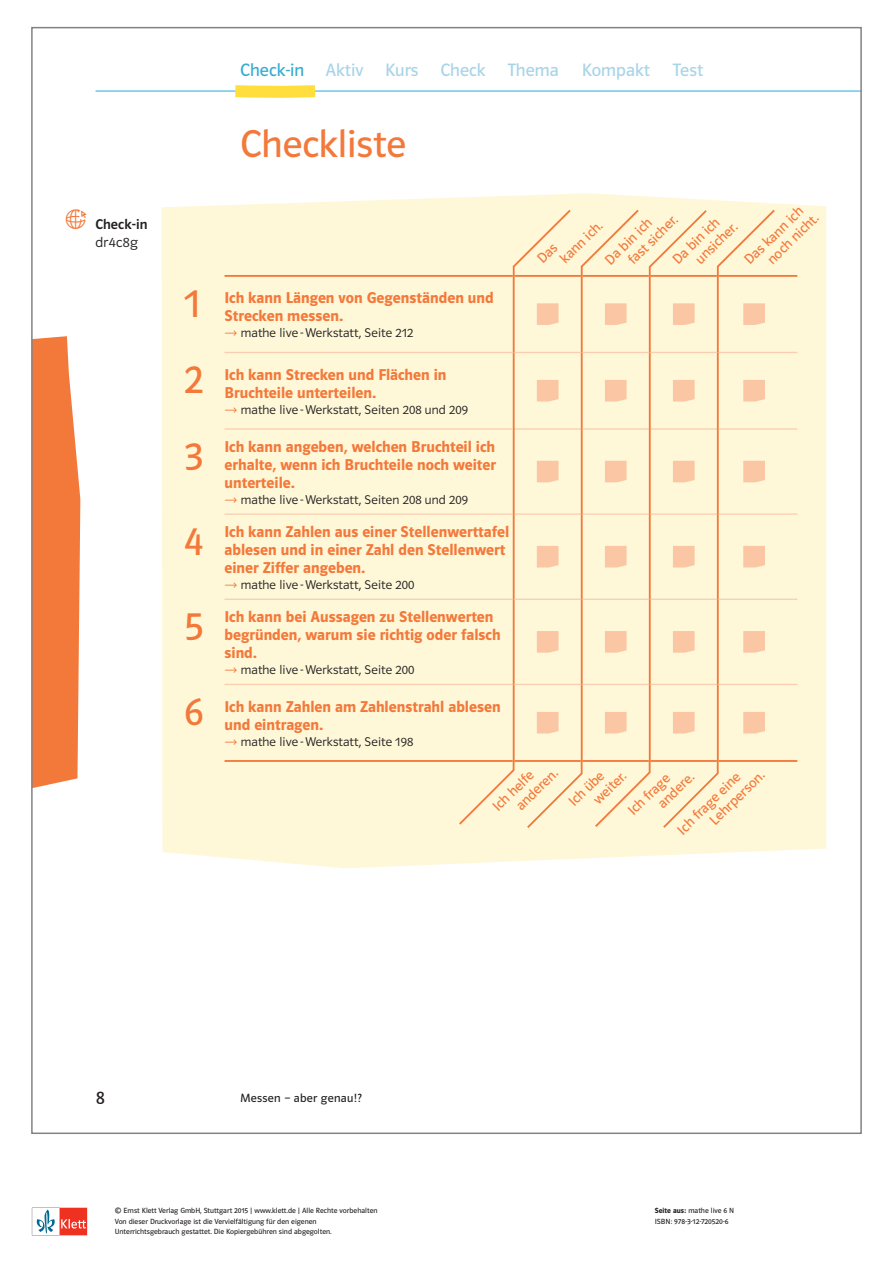
<style>
.page{position:relative;width:893px;height:1263px;background:#fff}
.page>*{position:absolute;margin:0;border:0;box-sizing:border-box;transform-origin:0 0}
.t1{font:39px "Polo MA11 K Buch";color:#f3793b}
.t2{font:18px "Polo MA11 K Buch";color:#a8d4e8}
.t3{font:18px "Polo MA11 K Buch";color:#231f20}
.t4{font:15.75px/18px "Polo MA11 K Hfett";color:#f3793b}
.t5{font:14.25px/15.6px "Polo MA11 K Buch";color:#f3793b}
.t6{font:14.25px "Polo ST11 K Krftg";letter-spacing:.01em;color:#231f20}
.t7{font:14.25px "Polo ST11 K Leicht";letter-spacing:.025em;color:#231f20}
.t8{font:12.75px "Polo ST11 K Leicht";letter-spacing:.01em;color:#231f20}
.t9{font:12px "Polo MA11 K Buch";letter-spacing:.02em;color:#231f20}
.t10{font:7.5px/10.1px "Polo ST11 K Buch";color:#231f20}
.s1{color:#36acd2}
.s2{font-family:"Polo ST11 K Hfett"}
</style>
<div class="page">
<svg style="left:32px;top:1208px;width:55px;height:27px"></svg>
<div style="left:162px;top:193px;width:664px;height:675px;background:#fef8d9"></div>
<hr style="left:651px;top:428px;width:66px;height:2px;background:#fcceb1">
<hr style="left:515px;top:428px;width:66px;height:2px;background:#fcceb1">
<hr style="left:515px;top:513px;width:66px;height:2px;background:#fcceb1">
<hr style="left:225px;top:275px;width:288px;height:2px;background:#f3793b">
<hr style="left:513px;top:275px;width:2px;height:77px;background:#f3793b">
<hr style="left:515px;top:275px;width:66px;height:2px;background:#f3793b">
<hr style="left:581px;top:275px;width:2px;height:77px;background:#f3793b">
<hr style="left:583px;top:275px;width:66px;height:2px;background:#f3793b">
<hr style="left:649px;top:275px;width:2px;height:77px;background:#f3793b">
<hr style="left:651px;top:275px;width:66px;height:2px;background:#f3793b">
<hr style="left:717px;top:275px;width:2px;height:77px;background:#f3793b">
<hr style="left:719px;top:275px;width:78px;height:2px;background:#f3793b">
<hr style="left:225px;top:352px;width:288px;height:1px;background:#fcceb1">
<hr style="left:513px;top:352px;width:2px;height:77px;background:#f3793b">
<hr style="left:515px;top:352px;width:66px;height:1px;background:#fcceb1">
<hr style="left:581px;top:352px;width:2px;height:77px;background:#f3793b">
<hr style="left:583px;top:352px;width:66px;height:1px;background:#fcceb1">
<hr style="left:649px;top:352px;width:2px;height:77px;background:#f3793b">
<hr style="left:651px;top:352px;width:66px;height:1px;background:#fcceb1">
<hr style="left:717px;top:352px;width:2px;height:77px;background:#f3793b">
<hr style="left:719px;top:352px;width:78px;height:1px;background:#fcceb1">
<hr style="left:225px;top:428px;width:288px;height:2px;background:#fcceb1">
<hr style="left:513px;top:429px;width:2px;height:85px;background:#f3793b">
<hr style="left:581px;top:429px;width:2px;height:85px;background:#f3793b">
<hr style="left:583px;top:428px;width:66px;height:2px;background:#fcceb1">
<hr style="left:649px;top:429px;width:2px;height:85px;background:#f3793b">
<hr style="left:717px;top:429px;width:2px;height:85px;background:#f3793b">
<hr style="left:719px;top:428px;width:78px;height:2px;background:#fcceb1">
<hr style="left:225px;top:513px;width:288px;height:2px;background:#fcceb1">
<hr style="left:513px;top:514px;width:2px;height:85px;background:#f3793b">
<hr style="left:581px;top:514px;width:2px;height:85px;background:#f3793b">
<hr style="left:583px;top:513px;width:66px;height:2px;background:#fcceb1">
<hr style="left:649px;top:514px;width:2px;height:85px;background:#f3793b">
<hr style="left:651px;top:513px;width:66px;height:2px;background:#fcceb1">
<hr style="left:717px;top:514px;width:2px;height:85px;background:#f3793b">
<hr style="left:719px;top:513px;width:78px;height:2px;background:#fcceb1">
<hr style="left:225px;top:599px;width:288px;height:1px;background:#fcceb1">
<hr style="left:225px;top:684px;width:288px;height:1px;background:#fcceb1">
<hr style="left:513px;top:599px;width:2px;height:85px;background:#f3793b">
<hr style="left:513px;top:684px;width:2px;height:78px;background:#f3793b">
<hr style="left:515px;top:599px;width:66px;height:1px;background:#fcceb1">
<hr style="left:515px;top:684px;width:66px;height:1px;background:#fcceb1">
<hr style="left:581px;top:599px;width:2px;height:85px;background:#f3793b">
<hr style="left:581px;top:684px;width:2px;height:78px;background:#f3793b">
<hr style="left:583px;top:599px;width:66px;height:1px;background:#fcceb1">
<hr style="left:583px;top:684px;width:66px;height:1px;background:#fcceb1">
<hr style="left:649px;top:599px;width:2px;height:85px;background:#f3793b">
<hr style="left:649px;top:684px;width:2px;height:78px;background:#f3793b">
<hr style="left:651px;top:599px;width:66px;height:1px;background:#fcceb1">
<hr style="left:651px;top:684px;width:66px;height:1px;background:#fcceb1">
<hr style="left:717px;top:599px;width:2px;height:85px;background:#f3793b">
<hr style="left:717px;top:684px;width:2px;height:78px;background:#f3793b">
<hr style="left:719px;top:599px;width:78px;height:1px;background:#fcceb1">
<hr style="left:719px;top:684px;width:78px;height:1px;background:#fcceb1">
<hr style="left:225px;top:760px;width:288px;height:2px;background:#f3793b">
<hr style="left:515px;top:760px;width:66px;height:2px;background:#f3793b">
<hr style="left:583px;top:760px;width:66px;height:2px;background:#f3793b">
<hr style="left:651px;top:760px;width:66px;height:2px;background:#f3793b">
<hr style="left:719px;top:760px;width:78px;height:2px;background:#f3793b">
<svg style="left:537px;top:303px;width:21px;height:22px"></svg>
<svg style="left:605px;top:303px;width:22px;height:22px"></svg>
<svg style="left:673px;top:303px;width:22px;height:22px"></svg>
<svg style="left:743px;top:303px;width:22px;height:22px"></svg>
<svg style="left:537px;top:380px;width:21px;height:21px"></svg>
<svg style="left:605px;top:380px;width:22px;height:21px"></svg>
<svg style="left:673px;top:380px;width:22px;height:21px"></svg>
<svg style="left:743px;top:380px;width:22px;height:21px"></svg>
<svg style="left:537px;top:461px;width:21px;height:21px"></svg>
<svg style="left:605px;top:461px;width:22px;height:21px"></svg>
<svg style="left:673px;top:461px;width:22px;height:21px"></svg>
<svg style="left:743px;top:461px;width:22px;height:21px"></svg>
<svg style="left:537px;top:546px;width:21px;height:21px"></svg>
<svg style="left:605px;top:546px;width:22px;height:21px"></svg>
<svg style="left:673px;top:546px;width:22px;height:21px"></svg>
<svg style="left:743px;top:546px;width:22px;height:21px"></svg>
<svg style="left:537px;top:631px;width:21px;height:22px"></svg>
<svg style="left:605px;top:631px;width:22px;height:22px"></svg>
<svg style="left:673px;top:631px;width:22px;height:22px"></svg>
<svg style="left:743px;top:631px;width:22px;height:22px"></svg>
<svg style="left:537px;top:712px;width:21px;height:21px"></svg>
<svg style="left:605px;top:712px;width:22px;height:21px"></svg>
<svg style="left:673px;top:712px;width:22px;height:21px"></svg>
<svg style="left:743px;top:712px;width:22px;height:21px"></svg>
<svg style="left:580px;top:208px;width:61px;height:69px;background:#fdefce"></svg>
<svg style="left:648px;top:208px;width:61px;height:70px;background:#fdefce"></svg>
<svg style="left:716px;top:208px;width:61px;height:69px;background:#fdefce"></svg>
<svg style="left:512px;top:208px;width:61px;height:69px;background:#fdefce"></svg>
<svg style="left:661px;top:759px;width:59px;height:71px;background:#fdefce"></svg>
<svg style="left:593px;top:759px;width:58px;height:70px;background:#fdefce"></svg>
<svg style="left:525px;top:759px;width:58px;height:71px;background:#fdefce"></svg>
<svg style="left:457px;top:759px;width:58px;height:67px;background:#fdefce"></svg>
<svg style="left:34px;top:336px;width:46px;height:452px;background:#f3844b"></svg>
<svg style="left:95px;top:85px;width:764px;height:13px"></svg>
<svg style="left:225px;top:331px;width:12px;height:5px"></svg>
<svg style="left:225px;top:407px;width:12px;height:5px"></svg>
<svg style="left:225px;top:497px;width:12px;height:5px"></svg>
<svg style="left:225px;top:582px;width:12px;height:5px"></svg>
<svg style="left:225px;top:667px;width:12px;height:5px"></svg>
<svg style="left:225px;top:739px;width:12px;height:5px"></svg>
<p class="t2" style="left:240px;top:61px;width:320px"><span class="s1">Check-in</span> Aktiv Kurs Check Thema</p>
<p class="t2" style="left:582px;top:61px;width:70px">Kompakt</p>
<p class="t2" style="left:673px;top:61px;width:32px">Test</p>
<p class="t6" style="left:95px;top:217px;width:54px">Check-in</p>
<p class="t7" style="left:95px;top:235px;width:44px">dr4c8g</p>
<h1 class="t1" style="left:240px;top:123px;width:167px">Checkliste</h1>
<h1 class="t1" style="left:184px;top:283px;width:18px">1</h1>
<p class="t4" style="left:225px;top:289px;width:271px">Ich kann Längen von Gegenständen und<br>Strecken messen.</p>
<p class="t8" style="left:241px;top:326px;width:174px">mathe live -Werkstatt, Seite 212</p>
<h1 class="t1" style="left:184px;top:359px;width:21px">2</h1>
<p class="t4" style="left:225px;top:366px;width:223px">Ich kann Strecken und Flächen in<br>Bruchteile unterteilen.</p>
<p class="t8" style="left:241px;top:402px;width:229px">mathe live -Werkstatt, Seiten 208 und 209</p>
<h1 class="t1" style="left:184px;top:436px;width:21px">3</h1>
<p class="t4" style="left:225px;top:438px;width:273px;text-align:justify">Ich kann angeben, welchen Bruchteil ich erhalte, wenn ich Bruchteile noch weiter unterteile.</p>
<p class="t8" style="left:241px;top:492px;width:229px">mathe live -Werkstatt, Seiten 208 und 209</p>
<h1 class="t1" style="left:184px;top:521px;width:21px">4</h1>
<p class="t4" style="left:225px;top:523px;width:286px">Ich kann Zahlen aus einer Stellenwerttafel ablesen und in einer Zahl den Stellenwert einer Ziffer angeben.</p>
<p class="t8" style="left:241px;top:577px;width:175px">mathe live -Werkstatt, Seite 200</p>
<h1 class="t1" style="left:184px;top:606px;width:21px">5</h1>
<p class="t4" style="left:225px;top:608px;width:278px">Ich kann bei Aussagen zu Stellenwerten begründen, warum sie richtig oder falsch sind.</p>
<p class="t8" style="left:241px;top:663px;width:175px">mathe live -Werkstatt, Seite 200</p>
<h1 class="t1" style="left:184px;top:691px;width:21px">6</h1>
<p class="t4" style="left:225px;top:698px;width:278px">Ich kann Zahlen am Zahlenstrahl ablesen und eintragen.</p>
<p class="t8" style="left:241px;top:734px;width:174px">mathe live -Werkstatt, Seite 198</p>
<p class="t5" style="left:681px;top:244px;width:54px;text-indent:-17px;rotate:-44deg">Da bin ich unsicher.</p>
<p class="t5" style="left:753px;top:245px;width:67px;text-indent:-17px;rotate:-44deg">Das kann ich noch nicht.</p>
<p class="t5" style="left:546px;top:244px;width:55px;text-indent:-17px;rotate:-44deg">Das<br>kann ich.</p>
<p class="t5" style="left:614px;top:245px;width:65px;text-indent:-17px;rotate:-44deg">Da bin ich fast sicher.</p>
<p class="t5" style="left:502px;top:791px;width:54px;text-indent:-17px;rotate:-44deg">Ich helfe anderen.</p>
<p class="t5" style="left:579px;top:785px;width:41px;text-indent:-19px;rotate:-44deg">Ich übe weiter.</p>
<p class="t5" style="left:644px;top:789px;width:46px;text-indent:-27px;rotate:-44deg">Ich frage andere.</p>
<p class="t5" style="left:696px;top:805px;width:72px;text-indent:-30px;rotate:-44deg">Ich frage eine<br>Lehrperson.</p>
<p class="t3" style="left:96px;top:1088px;width:11px">8</p>
<p class="t9" style="left:240px;top:1092px;width:123px">Messen – aber genau!?</p>
<p class="t10" style="left:115px;top:1206px;width:264px">© Ernst Klett Verlag GmbH, Stuttgart 2015 | www.klett.de | Alle Rechte vorbehalten<br>Von dieser Druckvorlage ist die Vervielfältigung für den eigenen<br>Unterrichtsgebrauch gestattet. Die Kopiergebühren sind abgegolten.</p>
<p class="t10" style="left:655px;top:1206px;width:81px"><span class="s2">Seite aus:</span> mathe live 6 N<br>ISBN: 978-3-12-720520-6</p>
</div>
